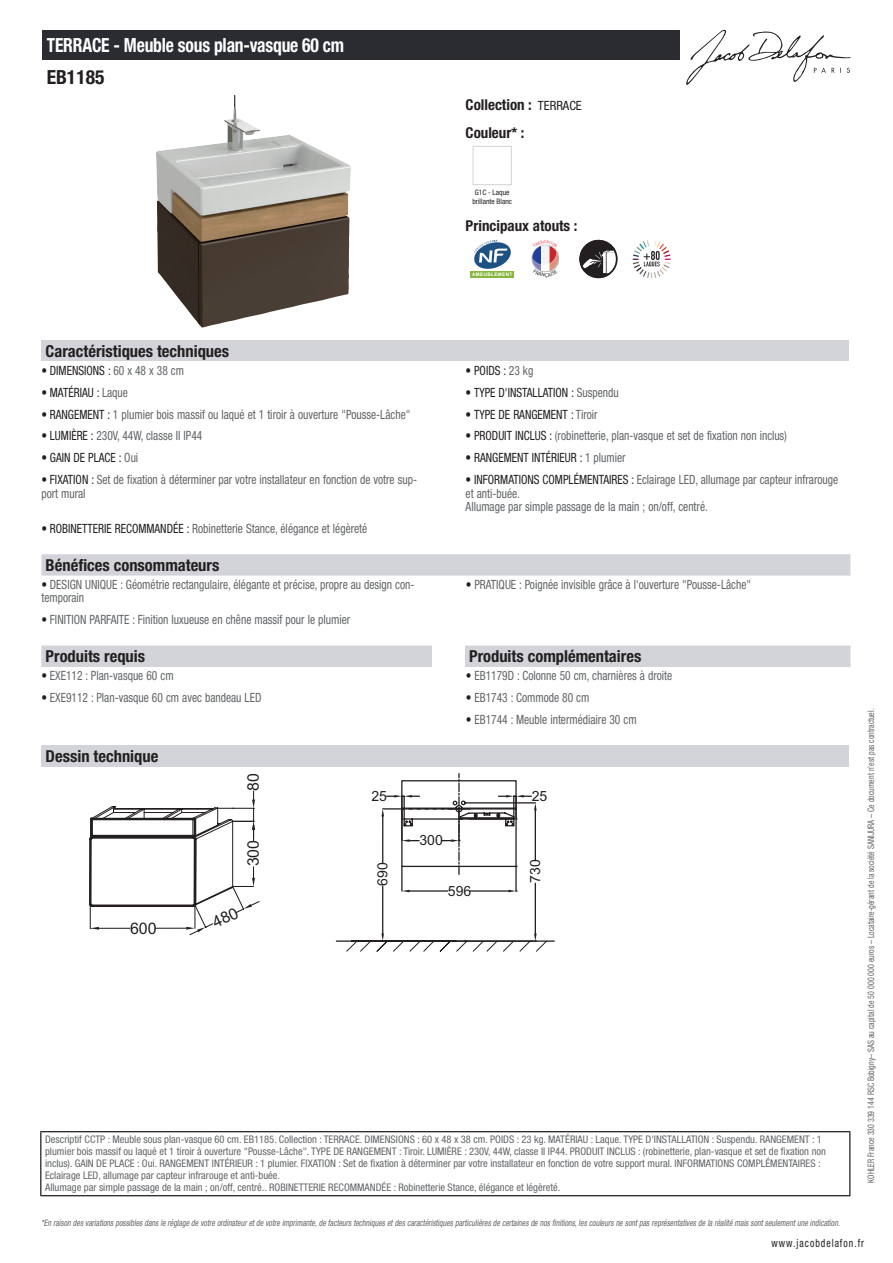
<style>
.page{position:relative;width:893px;height:1263px;background:#fff}
.page>*{position:absolute;margin:0;border:0;box-sizing:border-box;transform-origin:0 0}
.t1{font:700 condensed 19.5px "Helvetica Neue LT Std";letter-spacing:-.01em;color:#fff;scale:.9 1}
.t2{font:700 condensed 19.5px "Helvetica Neue LT Std";color:#231f20}
.t3{font:700 condensed 16.5px "Helvetica Neue LT Std";color:#231f20}
.t4{font:15.9px "Arial";color:#231f20}
.t5{font:700 condensed 15px/27.8px "Helvetica Neue LT Std";color:#231f20}
.t6{font:14.1px "Arial";color:#231f20}
.t7{font:condensed 12.75px/13.5px "Helvetica Neue LT Std";color:#626568;scale:.9 1}
.t8{font:condensed 12.75px "Helvetica Neue LT Std";color:#231f20;scale:.9 1}
.t9{font:condensed 11.25px "Helvetica Neue LT Std";letter-spacing:.1em;color:#231f20;scale:.87 1}
.t10{font:condensed 10.5px/12px "Helvetica Neue LT Std";color:#626568}
.t11{font:italic condensed 9px "Helvetica Neue LT Std";color:#626568;scale:.87 1}
.t12{font:condensed 9px "Helvetica Neue LT Std";color:#626568;scale:.87 1}
.t13{font:condensed 7.5px/9px "Helvetica Neue LT Std";color:#231f20;text-align:center}
.t14{font:700 4.65px "Arial";letter-spacing:.075em;color:#fff}
.s1{font-weight:400;font-size:12.75px}
.s2{color:#626568}
.s3{color:#231f20}
</style>
<div class="page">
<svg style="left:686px;top:30px;width:164px;height:55px"></svg>
<img style="left:156px;top:95px;width:195px;height:233px">
<div style="left:473px;top:146px;width:39px;height:39px;border:1px solid #d3d4da"></div>
<div style="left:470px;top:271px;width:44px;height:7px;background:#87b73f"></div>
<svg style="left:474px;top:240px;width:37px;height:29px"></svg>
<img style="left:558px;top:253px;width:1px;height:12px">
<svg style="left:579px;top:240px;width:39px;height:38px"></svg>
<svg style="left:633px;top:240px;width:38px;height:38px"></svg>
<div style="left:41px;top:340px;width:808px;height:21px;background:#d3d4da"></div>
<svg style="left:41px;top:554px;width:809px;height:22px;background:#d4d5db"></svg>
<div style="left:41px;top:646px;width:809px;height:21px;background:#d3d4da"></div>
<div style="left:432px;top:646px;width:33px;height:21px;background:#fff"></div>
<div style="left:41px;top:745px;width:808px;height:21px;background:#d3d4da"></div>
<svg style="left:336px;top:773px;width:219px;height:178px"></svg>
<div style="left:43px;top:30px;width:637px;height:30px;background:#2a2c32"></div>
<hr style="left:40px;top:1131px;width:810px;height:1px;background:#040503">
<hr style="left:40px;top:1132px;width:1px;height:63px;background:#040503">
<hr style="left:849px;top:1132px;width:1px;height:63px;background:#040503">
<hr style="left:40px;top:1195px;width:810px;height:1px;background:#040503">
<svg style="left:532px;top:244px;width:26px;height:28px"></svg>
<svg style="left:89px;top:791px;width:171px;height:145px"></svg>
<h1 class="t1" style="left:47px;top:33px;width:332px">TERRACE - Meuble sous plan-vasque 60 cm</h1>
<h1 class="t2" style="left:47px;top:65px;width:59px">EB1185</h1>
<p class="t5" style="left:466px;top:90px;width:118px">Collection : <span class="s1">TERRACE<br></span>Couleur* :</p>
<p class="t13" style="left:472px;top:187px;width:41px">G1C - Laque brillante Blanc</p>
<p class="t5" style="left:466px;top:212px;width:113px">Principaux atouts :</p>
<p class="t14" style="left:472px;top:272px;width:42px">AMEUBLEMENT</p>
<p class="t3" style="left:46px;top:341px;width:185px">Caractéristiques techniques</p>
<p class="t8" style="left:41px;top:363px;width:160px">• DIMENSIONS : <span class="s2">60 x 48 x 38 cm</span></p>
<p class="t8" style="left:466px;top:363px;width:77px">• POIDS : <span class="s2">23 kg</span></p>
<p class="t8" style="left:41px;top:385px;width:98px">• MATÉRIAU : <span class="s2">Laque</span></p>
<p class="t8" style="left:466px;top:385px;width:172px">• TYPE D'INSTALLATION : <span class="s2">Suspendu</span></p>
<p class="t7" style="left:41px;top:407px;width:412px"><span class="s3">• RANGEMENT :</span> 1 plumier bois massif ou laqué et 1 tiroir à ouverture "Pousse-Lâche"</p>
<p class="t8" style="left:466px;top:407px;width:148px">• TYPE DE RANGEMENT : <span class="s2">Tiroir</span></p>
<p class="t7" style="left:41px;top:429px;width:180px"><span class="s3">• LUMIÈRE :</span> 230V, 44W, classe II IP44</p>
<p class="t7" style="left:466px;top:429px;width:359px"><span class="s3">• PRODUIT INCLUS :</span> (robinetterie, plan-vasque et set de fixation non inclus)</p>
<p class="t8" style="left:41px;top:450px;width:109px">• GAIN DE PLACE : <span class="s2">Oui</span></p>
<p class="t8" style="left:466px;top:450px;width:179px">• RANGEMENT INTÉRIEUR : <span class="s2">1 plumier</span></p>
<p class="t7" style="left:41px;top:473px;width:419px"><span class="s3">• FIXATION :</span> Set de fixation à déterminer par votre installateur en fonction de votre sup&shy;port mural</p>
<p class="t7" style="left:466px;top:473px;width:416px"><span class="s3">• INFORMATIONS COMPLÉMENTAIRES :</span> Eclairage LED, allumage par capteur infrarouge et anti-buée.<br>Allumage par simple passage de la main ; on/off, centré.</p>
<p class="t7" style="left:41px;top:522px;width:364px"><span class="s3">• ROBINETTERIE RECOMMANDÉE :</span> Robinetterie Stance, élégance et légèreté</p>
<p class="t3" style="left:46px;top:555px;width:175px">Bénéfices consommateurs</p>
<p class="t7" style="left:41px;top:578px;width:416px"><span class="s3">•</span> DESIGN UNIQUE : Géométrie rectangulaire, élégante et précise, propre au design con&shy;temporain</p>
<p class="t7" style="left:466px;top:578px;width:318px"><span class="s3">•</span> PRATIQUE : Poignée invisible grâce à l'ouverture "Pousse-Lâche"</p>
<p class="t7" style="left:41px;top:613px;width:345px"><span class="s3">•</span> FINITION PARFAITE : Finition luxueuse en chêne massif pour le plumier</p>
<p class="t3" style="left:46px;top:646px;width:101px">Produits requis</p>
<p class="t3" style="left:469px;top:646px;width:174px">Produits complémentaires</p>
<p class="t7" style="left:41px;top:669px;width:148px"><span class="s3">•</span> EXE112 : Plan-vasque 60 cm</p>
<p class="t7" style="left:466px;top:669px;width:231px"><span class="s3">•</span> EB1179D : Colonne 50 cm, charnières à droite</p>
<p class="t7" style="left:41px;top:691px;width:246px"><span class="s3">•</span> EXE9112 : Plan-vasque 60 cm avec bandeau LED</p>
<p class="t7" style="left:466px;top:691px;width:139px"><span class="s3">•</span> EB1743 : Commode 80 cm</p>
<p class="t7" style="left:466px;top:713px;width:191px"><span class="s3">•</span> EB1744 : Meuble intermédiaire 30 cm</p>
<p class="t3" style="left:46px;top:746px;width:114px">Dessin technique</p>
<p class="t4" style="left:130px;top:918px;width:28px">600</p>
<p class="t4" style="left:243px;top:791px;width:19px;rotate:-90deg">80</p>
<p class="t4" style="left:243px;top:866px;width:28px;rotate:-90deg">300</p>
<p class="t6" style="left:371px;top:787px;width:17px">25</p>
<p class="t6" style="left:419px;top:831px;width:25px">300</p>
<p class="t6" style="left:532px;top:787px;width:17px">25</p>
<p class="t6" style="left:373px;top:886px;width:25px;rotate:-90deg">690</p>
<p class="t6" style="left:526px;top:883px;width:25px;rotate:-90deg">730</p>
<p class="t6" style="left:448px;top:881px;width:25px">596</p>
<p class="t10" style="left:45px;top:1134px;width:782px">Descriptif CCTP : Meuble sous plan-vasque 60 cm. EB1185. Collection : TERRACE. DIMENSIONS : 60 x 48 x 38 cm. POIDS : 23 kg. MATÉRIAU : Laque. TYPE D'INSTALLATION : Suspendu. RANGEMENT : 1 plumier bois massif ou laqué et 1 tiroir à ouverture "Pousse-Lâche". TYPE DE RANGEMENT : Tiroir. LUMIÈRE : 230V, 44W, classe II IP44. PRODUIT INCLUS : (robinetterie, plan-vasque et set de fixation non inclus). GAIN DE PLACE : Oui. RANGEMENT INTÉRIEUR : 1 plumier. FIXATION : Set de fixation à déterminer par votre installateur en fonction de votre support mural. INFORMATIONS COMPLÉMENTAIRES :<br>Eclairage LED, allumage par capteur infrarouge et anti-buée.<br>Allumage par simple passage de la main ; on/off, centré.. ROBINETTERIE RECOMMANDÉE : Robinetterie Stance, élégance et légèreté.</p>
<p class="t12" style="left:866px;top:1183px;width:547px;rotate:-90deg">KOHLER France 330 339 144 RSC Bobigny– SAS au capital de 50 000 000 euros – Locataire-gérant de la société SANIJURA – Ce document n’est pas contractuel.</p>
<p class="t11" style="left:41px;top:1217px;width:922px">*En raison desvariationspossiblesdansle réglage de votre ordinateuretde votre imprimante,de facteurstechniquesetdescaractéristiquesparticulièresde certainesde nosfinitions,lescouleursne sontpasreprésentativesde la réalité maissontseulementune indication.</p>
<p class="t9" style="left:772px;top:1237px;width:108px">www.jacobdelafon.fr</p>
</div>
